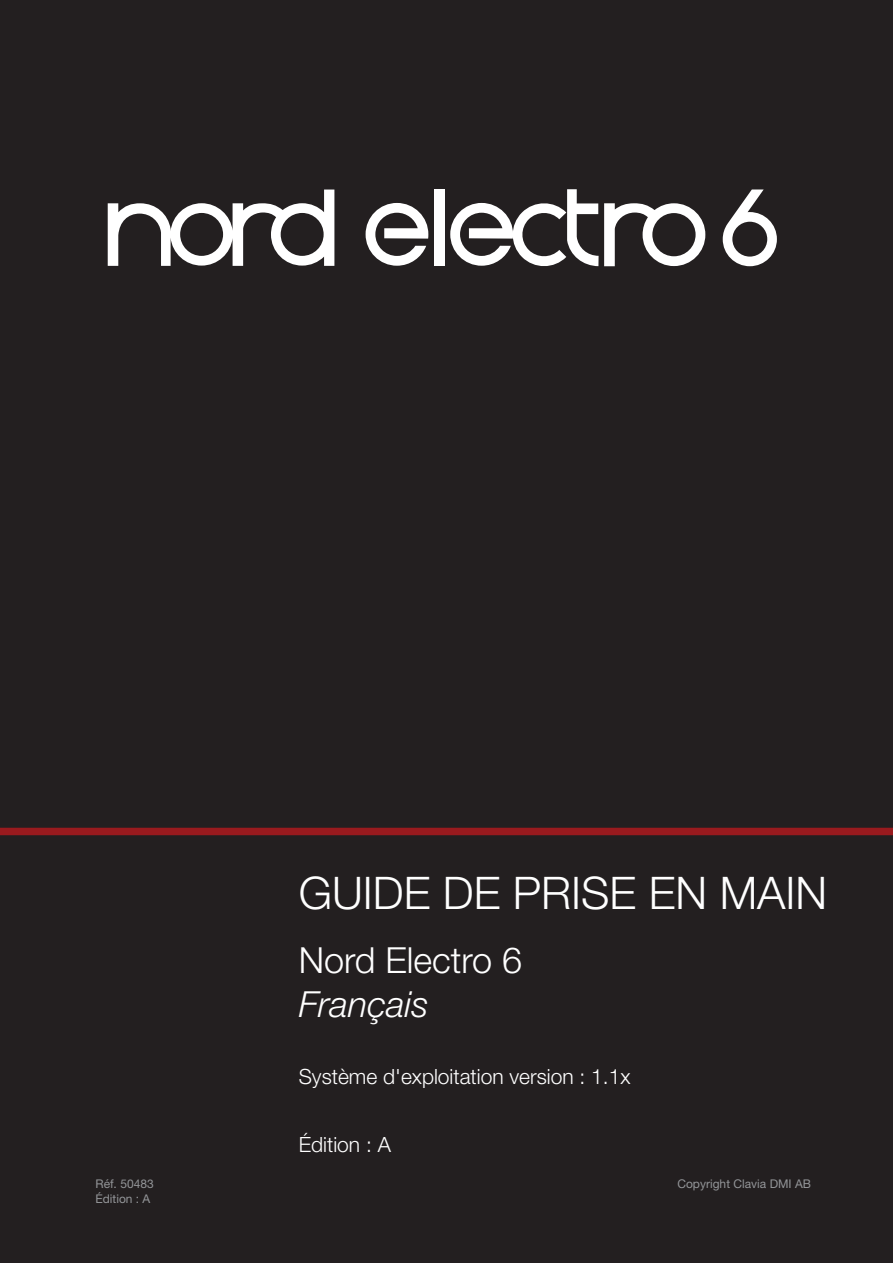
<style>
.page{position:relative;width:893px;height:1263px;background:#231f20}
.page>*{position:absolute;margin:0;border:0;box-sizing:border-box;transform-origin:0 0}
.t1{font:300 45px "Helvetica Neue LT Std";color:#fff}
.t2{font:300 36px "Helvetica Neue LT Std";color:#fff}
.t3{font:italic 300 36px "Helvetica Neue LT Std";color:#fff}
.t4{font:300 21px "Helvetica Neue LT Std";color:#fff}
.t5{font:12px "Helvetica Neue LT Std";color:#939598}
</style>
<div class="page">
<div style="left:0;top:828px;width:893px;height:7px;background:#991a1e"></div>
<svg style="left:108px;top:190px;width:226px;height:76px"></svg>
<div style="left:434px;top:189px;width:10px;height:77px;background:#fff"></div>
<svg style="left:366px;top:203px;width:62px;height:63px"></svg>
<svg style="left:450px;top:189px;width:255px;height:78px"></svg>
<svg style="left:723px;top:189px;width:54px;height:77px"></svg>
<h1 class="t1" style="left:299px;top:866px;width:530px">GUIDE DE PRISE EN MAIN</h1>
<h2 class="t2" style="left:299px;top:938px;width:225px">Nord Electro 6</h2>
<h2 class="t3" style="left:299px;top:982px;width:132px">Français</h2>
<p class="t4" style="left:299px;top:1064px;width:333px">Système d'exploitation version : 1.1x</p>
<p class="t4" style="left:299px;top:1132px;width:94px">Édition : A</p>
<p class="t5" style="left:95px;top:1177px;width:60px">Réf. 50483</p>
<p class="t5" style="left:677px;top:1177px;width:135px">Copyright Clavia DMI AB</p>
<p class="t5" style="left:95px;top:1191px;width:56px">Édition : A</p>
</div>
